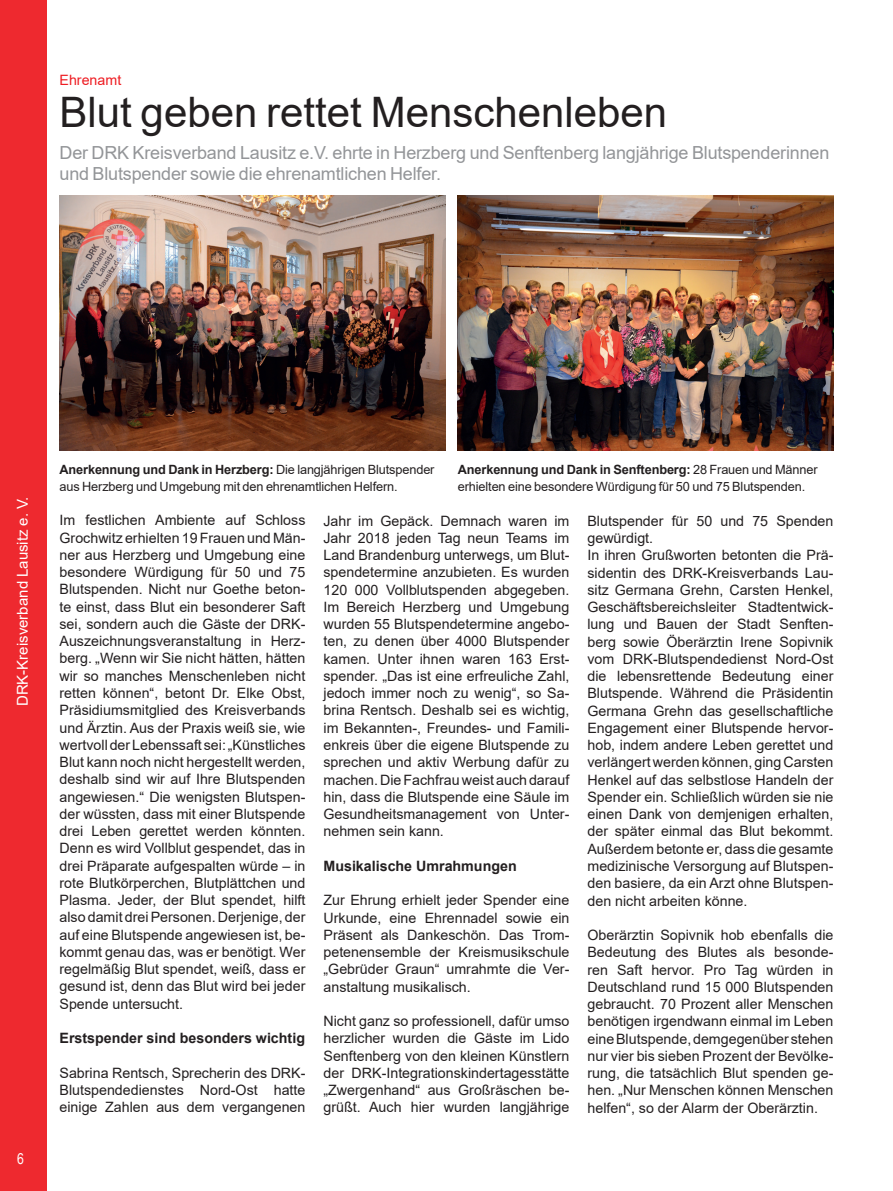
<style>
.page{position:relative;width:893px;height:1191px;background:#fff}
.page>*{position:absolute;margin:0;border:0;box-sizing:border-box;transform-origin:0 0}
.t1{font:42px "Arial";color:#231f20}
.t2{font:18px/21px "Arial";letter-spacing:-.01em;color:#939598}
.t3{font:15px "Arial";color:#fff}
.t4{font:15px "Arial Narrow";color:#fff}
.t5{font:14.25px/17.2px "Arial";color:#231f20;text-align:justify}
.t6{font:700 14.25px "Arial";color:#231f20}
.t7{font:14.25px "Arial";color:#ee1d23}
.t8{font:12.75px/17.2px "Arial";letter-spacing:-.01em;color:#231f20}
.s1{font-weight:700}
</style>
<div class="page">
<div style="left:0;top:0;width:47px;height:1191px;background:#ee292f"></div>
<img style="left:60px;top:195px;width:385px;height:256px">
<img style="left:458px;top:195px;width:375px;height:255px">
<p class="t7" style="left:60px;top:70px;width:63px">Ehrenamt</p>
<h1 class="t1" style="left:60px;top:84px;width:609px">Blut geben rettet Menschenleben</h1>
<p class="t2" style="left:60px;top:142px;width:771px">Der DRK Kreisverband Lausitz e.V. ehrte in Herzberg und Senftenberg langjährige Blutspenderinnen und Blutspender sowie die ehrenamtlichen Helfer.</p>
<p class="t3" style="left:12px;top:706px;width:211px;rotate:-90deg">DRK-Kreisverband Lausitz e. V.</p>
<p class="t4" style="left:17px;top:1147px;width:8px">6</p>
<p class="t8" style="left:60px;top:460px;width:376px"><span class="s1">Anerkennung und Dank in Herzberg:</span> Die langjährigen Blutspender aus Herzberg und Umgebung mit den ehrenamtlichen Helfern.</p>
<p class="t8" style="left:458px;top:460px;width:361px"><span class="s1">Anerkennung und Dank in Senftenberg:</span> 28 Frauen und Männer erhielten eine besondere Würdigung für 50 und 75 Blutspenden.</p>
<p class="t5" style="left:60px;top:511px;width:247px">Im festlichen Ambiente auf Schloss Grochwitz erhielten 19 Frauen und Män&shy;ner aus Herzberg und Umgebung eine besondere Würdigung für 50 und 75<br>Blutspenden. Nicht nur Goethe beton&shy;te einst, dass Blut ein besonderer Saft sei, sondern auch die Gäste der DRK-Auszeichnungsveranstaltung in Herz&shy;berg. „Wenn wir Sie nicht hätten, hätten wir so manches Menschenleben nicht retten können“, betont Dr. Elke Obst, Präsidiumsmitglied des Kreisverbands und Ärztin. Aus der Praxis weiß sie, wie wertvoll der Lebenssaft sei: „Künstliches Blut kann noch nicht hergestellt werden, deshalb sind wir auf Ihre Blutspenden angewiesen.“ Die wenigsten Blutspen&shy;der wüssten, dass mit einer Blutspende drei Leben gerettet werden könnten.<br>Denn es wird Vollblut gespendet, das in drei Präparate aufgespalten würde – in rote Blutkörperchen, Blutplättchen und Plasma. Jeder, der Blut spendet, hilft also damit drei Personen. Derjenige, der auf eine Blutspende angewiesen ist, be&shy;kommt genau das, was er benötigt. Wer regelmäßig Blut spendet, weiß, dass er gesund ist, denn das Blut wird bei jeder Spende untersucht.</p>
<p class="t6" style="left:60px;top:1028px;width:247px">Erstspender sind besonders wichtig</p>
<p class="t5" style="left:60px;top:1064px;width:247px">Sabrina Rentsch, Sprecherin des DRK-Blutspendedienstes Nord-Ost hatte einige Zahlen aus dem vergangenen</p>
<p class="t5" style="left:323px;top:512px;width:247px">Jahr im Gepäck. Demnach waren im Jahr 2018 jeden Tag neun Teams im Land Brandenburg unterwegs, um Blut&shy;spendetermine anzubieten. Es wurden 120 000 Vollblutspenden abgegeben.<br>Im Bereich Herzberg und Umgebung wurden 55 Blutspendetermine angebo&shy;ten, zu denen über 4000 Blutspender kamen. Unter ihnen waren 163 Erst&shy;spender. „Das ist eine erfreuliche Zahl, jedoch immer noch zu wenig“, so Sa&shy;brina Rentsch. Deshalb sei es wichtig, im Bekannten-, Freundes- und Famili&shy;enkreis über die eigene Blutspende zu sprechen und aktiv Werbung dafür zu machen. Die Fachfrau weist auch darauf hin, dass die Blutspende eine Säule im Gesundheitsmanagement von Unter&shy;nehmen sein kann.</p>
<p class="t6" style="left:323px;top:855px;width:195px">Musikalische Umrahmungen</p>
<p class="t5" style="left:323px;top:891px;width:247px">Zur Ehrung erhielt jeder Spender eine Urkunde, eine Ehrennadel sowie ein Präsent als Dankeschön. Das Trom&shy;petenensemble der Kreismusikschule „Gebrüder Graun“ umrahmte die Ver&shy;anstaltung musikalisch.</p>
<p class="t5" style="left:323px;top:1012px;width:247px">Nicht ganz so professionell, dafür umso herzlicher wurden die Gäste im Lido Senftenberg von den kleinen Künstlern der DRK-Integrationskindertagesstätte „Zwergenhand“ aus Großräschen be&shy;grüßt. Auch hier wurden langjährige</p>
<p class="t5" style="left:587px;top:512px;width:247px;text-align:left">Blutspender für 50 und 75 Spenden gewürdigt.<br>In ihren Grußworten betonten die Prä&shy;sidentin des DRK-Kreisverbands Lau&shy;sitz Germana Grehn, Carsten Henkel, Geschäftsbereichsleiter Stadtentwick&shy;lung und Bauen der Stadt Senften&shy;berg sowie Öberärztin Irene Sopivnik vom DRK-Blutspendedienst Nord-Ost die lebensrettende Bedeutung einer Blutspende. Während die Präsidentin Germana Grehn das gesellschaftliche Engagement einer Blutspende hervor&shy;hob, indem andere Leben gerettet und verlängert werden können, ging Carsten Henkel auf das selbstlose Handeln der Spender ein. Schließlich würden sie nie einen Dank von demjenigen erhalten, der später einmal das Blut bekommt.<br>Außerdem betonte er, dass die gesamte medizinische Versorgung auf Blutspen&shy;den basiere, da ein Arzt ohne Blutspen&shy;den nicht arbeiten könne.</p>
<p class="t5" style="left:587px;top:926px;width:247px">Oberärztin Sopivnik hob ebenfalls die Bedeutung des Blutes als besonde&shy;ren Saft hervor. Pro Tag würden in Deutschland rund 15 000 Blutspenden gebraucht. 70 Prozent aller Menschen benötigen irgendwann einmal im Leben eine Blutspende, demgegenüber stehen nur vier bis sieben Prozent der Bevölke&shy;rung, die tatsächlich Blut spenden ge&shy;hen. „Nur Menschen können Menschen helfen“, so der Alarm der Oberärztin.</p>
</div>
